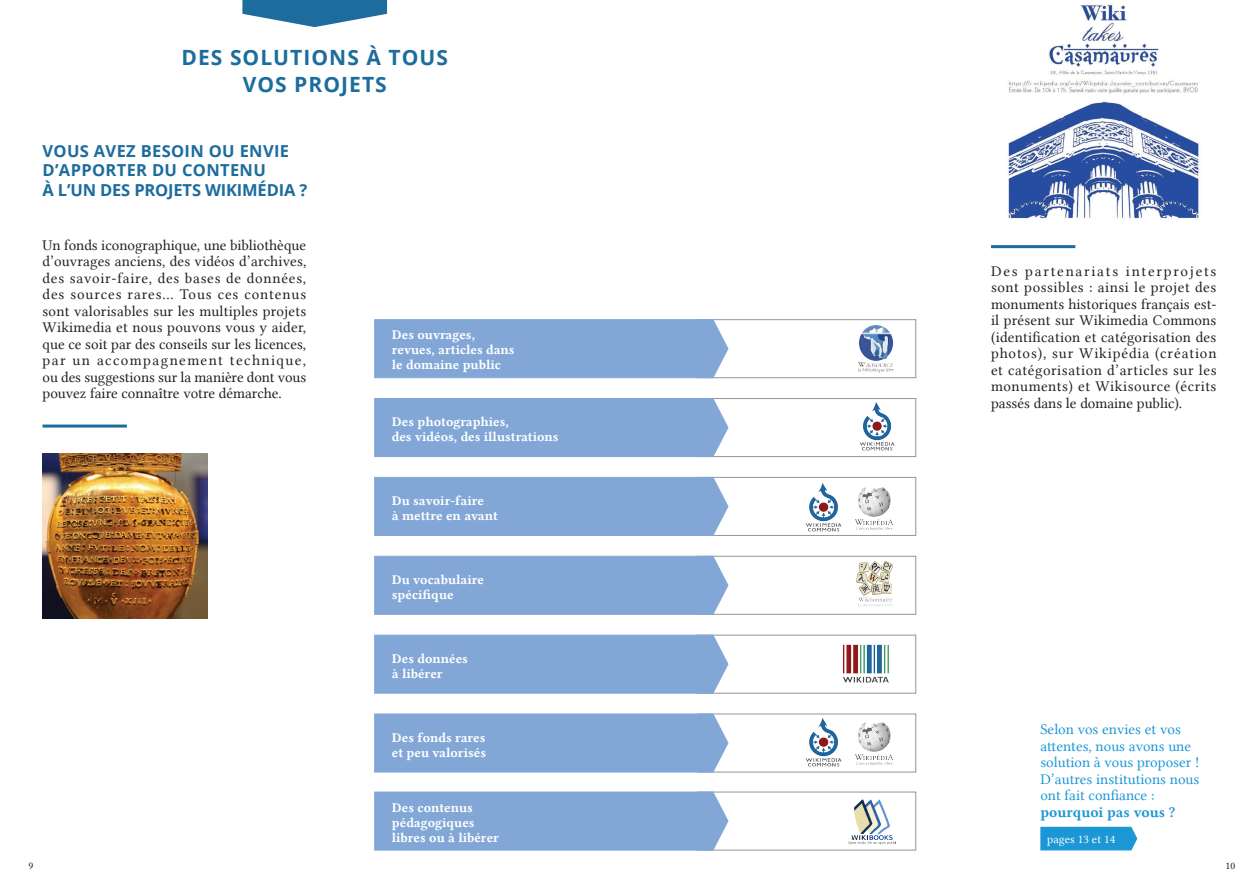
<style>
.page{position:relative;width:1259px;height:893px;background:#fff}
.page>*{position:absolute;margin:0;border:0;box-sizing:border-box;transform-origin:0 0}
.t1{font:700 21px/27px "Open Sans";letter-spacing:.05em;color:#1c6c9d;text-align:center}
.t2{font:700 16.5px/19.5px "Open Sans";letter-spacing:.02em;color:#1c6c9d}
.t3{font:15px/16.5px "Lin Libertine";color:#231f20;text-align:justify}
.t4{font:15px/16.5px "Lin Libertine";color:#1c97d5}
.t5{font:15px "Lin Libertine B";color:#1c97d5}
.t6{font:13.5px/15px "Lin Libertine B";color:#fff}
.t7{font:12px "Lin Libertine";color:#fff}
.t8{font:10.5px "Lin Libertine";color:#231f20}
</style>
<div class="page">
<div style="left:697px;top:319px;width:219px;height:59px;border:1px solid #939598"></div>
<div style="left:697px;top:398px;width:219px;height:59px;border:1px solid #939598"></div>
<div style="left:697px;top:477px;width:219px;height:59px;border:1px solid #939598"></div>
<div style="left:697px;top:556px;width:219px;height:59px;border:1px solid #939598"></div>
<div style="left:697px;top:635px;width:219px;height:58px;border:1px solid #939598"></div>
<div style="left:697px;top:714px;width:219px;height:58px;border:1px solid #939598"></div>
<div style="left:697px;top:792px;width:219px;height:58px;border:1px solid #939598"></div>
<div style="left:1040px;top:827px;width:97px;height:23px;background:#1c97d5"></div>
<div style="left:374px;top:319px;width:355px;height:59px;background:#82a7d7"></div>
<div style="left:374px;top:398px;width:355px;height:59px;background:#82a7d7"></div>
<div style="left:374px;top:477px;width:355px;height:59px;background:#82a7d7"></div>
<div style="left:374px;top:555px;width:355px;height:60px;background:#82a7d7"></div>
<div style="left:374px;top:634px;width:355px;height:60px;background:#82a7d7"></div>
<div style="left:374px;top:713px;width:355px;height:60px;background:#82a7d7"></div>
<div style="left:374px;top:791px;width:355px;height:60px;background:#82a7d7"></div>
<img style="left:858px;top:325px;width:36px;height:48px">
<img style="left:859px;top:402px;width:36px;height:49px">
<img style="left:856px;top:561px;width:38px;height:46px">
<img style="left:843px;top:644px;width:46px;height:39px">
<img style="left:855px;top:487px;width:38px;height:44px">
<img style="left:805px;top:483px;width:37px;height:49px">
<img style="left:855px;top:722px;width:38px;height:44px">
<img style="left:805px;top:718px;width:37px;height:48px">
<img style="left:848px;top:799px;width:47px;height:45px">
<img style="left:1008px;top:4px;width:192px;height:215px">
<hr style="left:991px;top:245px;width:84px;height:3px;background:#1c6c9d">
<svg style="left:242px;top:0;width:145px;height:27px"></svg>
<img style="left:43px;top:453px;width:165px;height:165px">
<hr style="left:43px;top:425px;width:84px;height:3px;background:#1c6c9d">
<h1 class="t1" style="left:181px;top:43px;width:268px">DES SOLUTIONS À TOUS<br>VOS PROJETS</h1>
<p class="t2" style="left:43px;top:141px;width:266px">VOUS AVEZ BESOIN OU ENVIE<br>D’APPORTER DU CONTENU<br>À L’UN DES PROJETS WIKIMÉDIA ?</p>
<p class="t3" style="left:43px;top:237px;width:265px">Un fonds iconographique, une bibliothèque d’ouvrages anciens, des vidéos d’archives, des savoir-faire, des bases de données, des sources rares… Tous ces contenus sont valorisables sur les multiples projets Wikimedia et nous pouvons vous y aider, que ce soit par des conseils sur les licences, par un accompagnement technique, ou des suggestions sur la manière dont vous pouvez faire connaître votre démarche.</p>
<p class="t6" style="left:392px;top:327px;width:124px">Des ouvrages, revues, articles dans le domaine public</p>
<p class="t6" style="left:392px;top:414px;width:168px">Des photographies,<br>des vidéos, des illustrations</p>
<p class="t6" style="left:392px;top:493px;width:108px">Du savoir-faire<br>à mettre en avant</p>
<p class="t6" style="left:392px;top:572px;width:94px">Du vocabulaire spécifique</p>
<p class="t6" style="left:392px;top:650px;width:78px">Des données à libérer</p>
<p class="t6" style="left:392px;top:729px;width:96px">Des fonds rares et peu valorisés</p>
<p class="t6" style="left:392px;top:800px;width:109px">Des contenus pédagogiques libres ou à libérer</p>
<p class="t3" style="left:991px;top:263px;width:227px">Des partenariats interprojets sont possibles : ainsi le projet des monuments historiques français est&shy;il présent sur Wikimedia Commons (identification et catégorisation des photos), sur Wikipédia (création et catégorisation d’articles sur les monuments) et Wikisource (écrits passés dans le domaine public).</p>
<p class="t4" style="left:1040px;top:721px;width:161px">Selon vos envies et vos attentes, nous avons une solution à vous proposer !<br>D’autres institutions nous ont fait confiance :</p>
<p class="t5" style="left:1040px;top:802px;width:136px">pourquoi pas vous ?</p>
<p class="t7" style="left:1047px;top:832px;width:70px">pages 13 et 14</p>
<p class="t8" style="left:28px;top:860px;width:6px">9</p>
<p class="t8" style="left:1225px;top:860px;width:11px">10</p>
</div>
